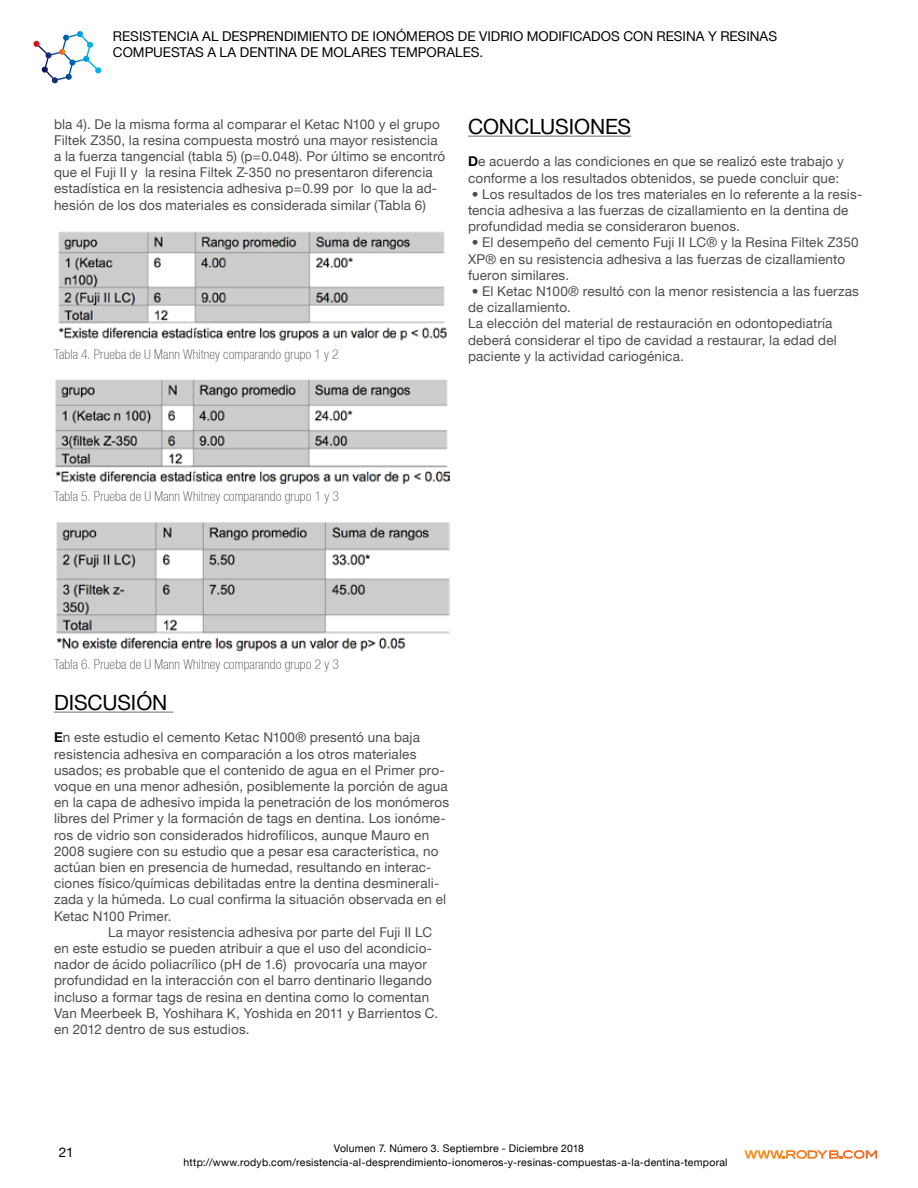
<style>
.page{position:relative;width:918px;height:1188px;background:#fff}
.page>*{position:absolute;margin:0;border:0;box-sizing:border-box;transform-origin:0 0}
.t1{font:21px "Helvetica Neue LT";letter-spacing:-.005em;color:#000}
.t2{font:13.5px/16.2px "Helvetica Neue LT";letter-spacing:.01em;color:#4d4d4f}
.t3{font:100 condensed 13.5px "Helvetica Neue LT";letter-spacing:.015em;color:#4d4d4f}
.t4{font:13.5px/16.2px "Helvetica Neue LT";color:#000}
.t5{font:10.5px/13.8px "Helvetica Neue LT";letter-spacing:.02em;color:#000}
.s1{font-weight:700;color:#000}
</style>
<div class="page">
<svg style="left:33px;top:31px;width:69px;height:53px"></svg>
<svg style="left:744px;top:1150px;width:133px;height:9px"></svg>
<hr style="left:54px;top:712px;width:119px;height:1px;background:#6d6e71">
<img style="left:58px;top:231px;width:389px;height:110px">
<img style="left:55px;top:379px;width:395px;height:106px">
<img style="left:56px;top:522px;width:394px;height:130px">
<hr style="left:468px;top:136px;width:163px;height:1px;background:#6d6e71">
<p class="t4" style="left:113px;top:28px;width:666px">RESISTENCIA AL DESPRENDIMIENTO DE IONÓMEROS DE VIDRIO MODIFICADOS CON RESINA Y RESINAS<br>COMPUESTAS A LA DENTINA DE MOLARES TEMPORALES.</p>
<p class="t2" style="left:54px;top:116px;width:393px">bla 4). De la misma forma al comparar el Ketac N100 y el grupo Filtek Z350, la resina compuesta mostró una mayor resistencia a la fuerza tangencial (tabla 5) (p=0.048). Por último se encontró que el Fuji II y la resina Filtek Z-350 no presentaron diferencia estadística en la resistencia adhesiva p=0.99 por lo que la ad&shy;hesión de los dos materiales es considerada similar (Tabla 6)</p>
<p class="t3" style="left:54px;top:347px;width:286px">Tabla 4. Prueba de U Mann Whitney comparando grupo 1 y 2</p>
<h1 class="t1" style="left:468px;top:114px;width:165px">CONCLUSIONES</h1>
<p class="t2" style="left:468px;top:153px;width:377px"><span class="s1">D</span>e acuerdo a las condiciones en que se realizó este trabajo y conforme a los resultados obtenidos, se puede concluir que:</p>
<p class="t2" style="left:468px;top:186px;width:396px">• Los resultados de los tres materiales en lo referente a la resis&shy;tencia adhesiva a las fuerzas de cizallamiento en la dentina de profundidad media se consideraron buenos.</p>
<p class="t2" style="left:468px;top:234px;width:392px">• El desempeño del cemento Fuji II LC® y la Resina Filtek Z350<br>XP® en su resistencia adhesiva a las fuerzas de cizallamiento fueron similares.</p>
<p class="t2" style="left:468px;top:283px;width:392px">• El Ketac N100® resultó con la menor resistencia a las fuerzas de cizallamiento.<br>La elección del material de restauración en odontopediatría deberá considerar el tipo de cavidad a restaurar, la edad del paciente y la actividad cariogénica.</p>
<p class="t3" style="left:54px;top:489px;width:286px">Tabla 5. Prueba de U Mann Whitney comparando grupo 1 y 3</p>
<p class="t3" style="left:54px;top:656px;width:286px">Tabla 6. Prueba de U Mann Whitney comparando grupo 2 y 3</p>
<h1 class="t1" style="left:54px;top:690px;width:115px">DISCUSIÓN</h1>
<p class="t2" style="left:54px;top:729px;width:368px"><span class="s1">E</span>n este estudio el cemento Ketac N100® presentó una baja</p>
<p class="t2" style="left:54px;top:746px;width:364px">resistencia adhesiva en comparación a los otros materiales</p>
<p class="t2" style="left:54px;top:762px;width:392px">usados; es probable que el contenido de agua en el Primer pro-</p>
<p class="t2" style="left:54px;top:778px;width:395px">voque en una menor adhesión, posiblemente la porción de agua</p>
<p class="t2" style="left:54px;top:794px;width:397px">en la capa de adhesivo impida la penetración de los monómeros</p>
<p class="t2" style="left:54px;top:810px;width:393px">libres del Primer y la formación de tags en dentina. Los ionóme-</p>
<p class="t2" style="left:54px;top:827px;width:377px">ros de vidrio son considerados hidrofílicos, aunque Mauro en</p>
<p class="t2" style="left:54px;top:843px;width:386px">2008 sugiere con su estudio que a pesar esa característica, no</p>
<p class="t2" style="left:54px;top:859px;width:379px">actúan bien en presencia de humedad, resultando en interac-</p>
<p class="t2" style="left:54px;top:875px;width:387px">ciones físico/químicas debilitadas entre la dentina desminerali-</p>
<p class="t2" style="left:54px;top:891px;width:394px">zada y la húmeda. Lo cual confirma la situación observada en el</p>
<p class="t2" style="left:54px;top:908px;width:119px">Ketac N100 Primer.</p>
<p class="t2" style="left:108px;top:924px;width:326px">La mayor resistencia adhesiva por parte del Fuji II LC</p>
<p class="t2" style="left:54px;top:940px;width:380px">en este estudio se pueden atribuir a que el uso del acondicio-</p>
<p class="t2" style="left:54px;top:956px;width:374px">nador de ácido poliacrílico (pH de 1.6) provocaría una mayor</p>
<p class="t2" style="left:54px;top:972px;width:379px">profundidad en la interacción con el barro dentinario llegando</p>
<p class="t2" style="left:54px;top:989px;width:377px">incluso a formar tags de resina en dentina como lo comentan</p>
<p class="t2" style="left:54px;top:1005px;width:386px">Van Meerbeek B, Yoshihara K, Yoshida en 2011 y Barrientos C.</p>
<p class="t2" style="left:54px;top:1021px;width:197px">en 2012 dentro de sus estudios.</p>
<p class="t4" style="left:59px;top:1144px;width:16px">21</p>
<p class="t5" style="left:184px;top:1142px;width:546px;text-indent:150px">Volumen 7. Número 3. Septiembre - Diciembre 2018 http://www.rodyb.com/resistencia-al-desprendimiento-ionomeros-y-resinas-compuestas-a-la-dentina-temporal</p>
</div>
